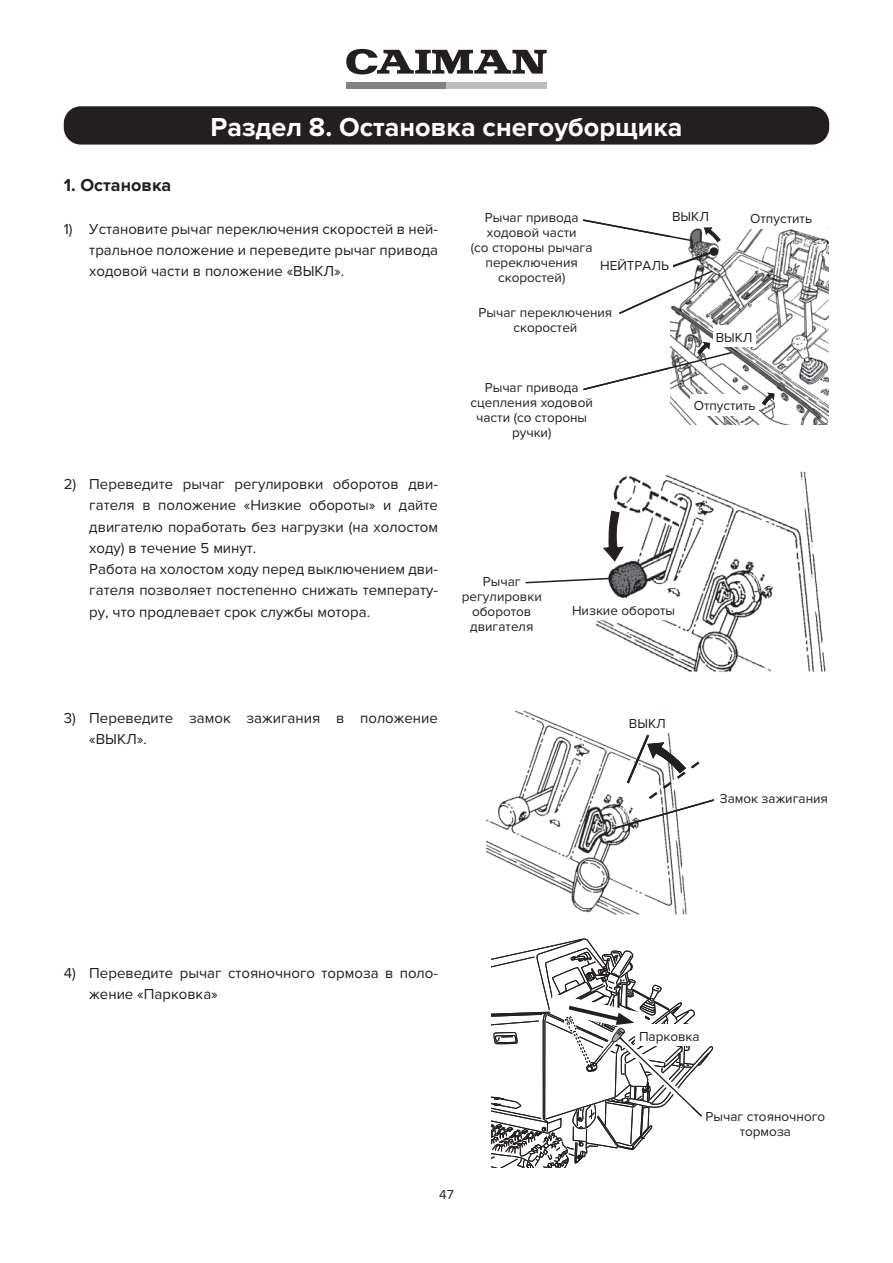
<style>
.page{position:relative;width:893px;height:1263px;background:#fff}
.page>*{position:absolute;margin:0;border:0;box-sizing:border-box;transform-origin:0 0}
.t1{font:700 27px "Proxima Nova";color:#fff}
.t2{font:700 18px "Proxima Nova";color:#231f20}
.t3{font:500 16.95px "Koz Go Std";color:#231f20}
.t4{font:15px/21.3px "Proxima Nova";color:#231f20}
.t5{font:13.5px/15px "Proxima Nova";color:#231f20;text-align:center}
.s1{font-family:"Koz Go Pr 6 N Regular 90 pv RKSJ H";font-weight:400}
</style>
<div class="page">
<svg style="left:346px;top:49px;width:201px;height:25px"></svg>
<div style="left:347px;top:82px;width:100px;height:7px;background:#808285"></div>
<div style="left:447px;top:82px;width:100px;height:7px;background:#bcbdc0"></div>
<div style="left:64px;top:106px;width:765px;height:39px;background:#231f20;border-radius:17px"></div>
<img style="left:670px;top:229px;width:158px;height:195px">
<svg style="left:733px;top:365px;width:16px;height:24px"></svg>
<svg style="left:742px;top:329px;width:47px;height:25px"></svg>
<svg style="left:583px;top:341px;width:150px;height:50px"></svg>
<svg style="left:762px;top:392px;width:13px;height:14px"></svg>
<svg style="left:583px;top:219px;width:138px;height:96px"></svg>
<div style="left:710px;top:247px;width:8px;height:9px;background:#231f20;border-radius:50%"></div>
<img style="left:596px;top:471px;width:230px;height:201px">
<svg style="left:525px;top:577px;width:88px;height:7px"></svg>
<svg style="left:602px;top:511px;width:22px;height:51px"></svg>
<img style="left:485px;top:710px;width:202px;height:204px">
<svg style="left:612px;top:732px;width:102px;height:98px"></svg>
<div style="left:669px;top:205px;width:43px;height:21px;background:#fff"></div>
<div style="left:713px;top:326px;width:42px;height:21px;background:#fff"></div>
<div style="left:626px;top:712px;width:43px;height:21px;background:#fff"></div>
<div style="left:566px;top:598px;width:115px;height:22px;background:#fff"></div>
<div style="left:691px;top:394px;width:68px;height:21px;background:#fff"></div>
<div style="left:596px;top:254px;width:77px;height:21px;background:#fff"></div>
<svg style="left:491px;top:950px;width:223px;height:218px"></svg>
<div style="left:635px;top:1025px;width:68px;height:21px;background:#fff"></div>
<h1 class="t1" style="left:210px;top:112px;width:473px">Раздел 8. Остановка снегоуборщика</h1>
<p class="t2" style="left:64px;top:175px;width:109px">1. Остановка</p>
<p class="t4" style="left:89px;top:218px;width:350px;text-align:justify;text-indent:-26px">1) Установите рычаг переключения скоростей в ней&shy;тральное положение и переведите рычаг привода ходовой части в положение «ВЫКЛ».</p>
<p class="t4" style="left:89px;top:474px;width:350px;text-indent:-26px">2) Переведите рычаг регулировки оборотов дви&shy;гателя в положение «Низкие обороты» и дайте двигателю поработать без нагрузки (на холостом ходу) в течение 5 минут.<br>Работа на холостом ходу перед выключением дви&shy;гателя позволяет постепенно снижать температу&shy;ру, что продлевает срок службы мотора.</p>
<p class="t5" style="left:471px;top:210px;width:123px">Рычаг привода ходовой части<br>(со стороны рычага переключения скоростей)</p>
<p class="t5" style="left:672px;top:209px;width:38px">ВЫКЛ</p>
<p class="t5" style="left:750px;top:211px;width:63px">Отпустить</p>
<p class="t5" style="left:600px;top:258px;width:70px">НЕЙТРАЛЬ</p>
<p class="t5" style="left:479px;top:305px;width:135px">Рычаг переключения скоростей</p>
<p class="t3" style="left:591px;top:306px;width:39px">"<span class="s1">切</span>"</p>
<p class="t3" style="left:502px;top:330px;width:39px">"<span class="s1">切</span>"</p>
<p class="t3" style="left:537px;top:369px;width:56px">"<span class="s1">離す</span>"</p>
<p class="t5" style="left:471px;top:380px;width:124px">Рычаг привода сцепления ходовой части (со стороны ручки)</p>
<p class="t5" style="left:716px;top:330px;width:38px">ВЫКЛ</p>
<p class="t5" style="left:694px;top:398px;width:63px">Отпустить</p>
<p class="t5" style="left:462px;top:574px;width:82px">Рычаг регулировки оборотов двигателя</p>
<p class="t5" style="left:572px;top:603px;width:105px">Низкие обороты</p>
<p class="t4" style="left:89px;top:707px;width:350px;text-indent:-26px">3) Переведите замок зажигания в положение «ВЫКЛ».</p>
<p class="t5" style="left:629px;top:716px;width:38px">ВЫКЛ</p>
<p class="t5" style="left:720px;top:791px;width:110px">Замок зажигания</p>
<p class="t4" style="left:89px;top:963px;width:350px;text-indent:-26px">4) Переведите рычаг стояночного тормоза в поло&shy;жение «Парковка»</p>
<p class="t5" style="left:439px;top:1187px;width:16px">47</p>
<p class="t5" style="left:639px;top:1029px;width:62px">Парковка</p>
<p class="t5" style="left:705px;top:1109px;width:121px">Рычаг стояночного тормоза</p>
</div>
